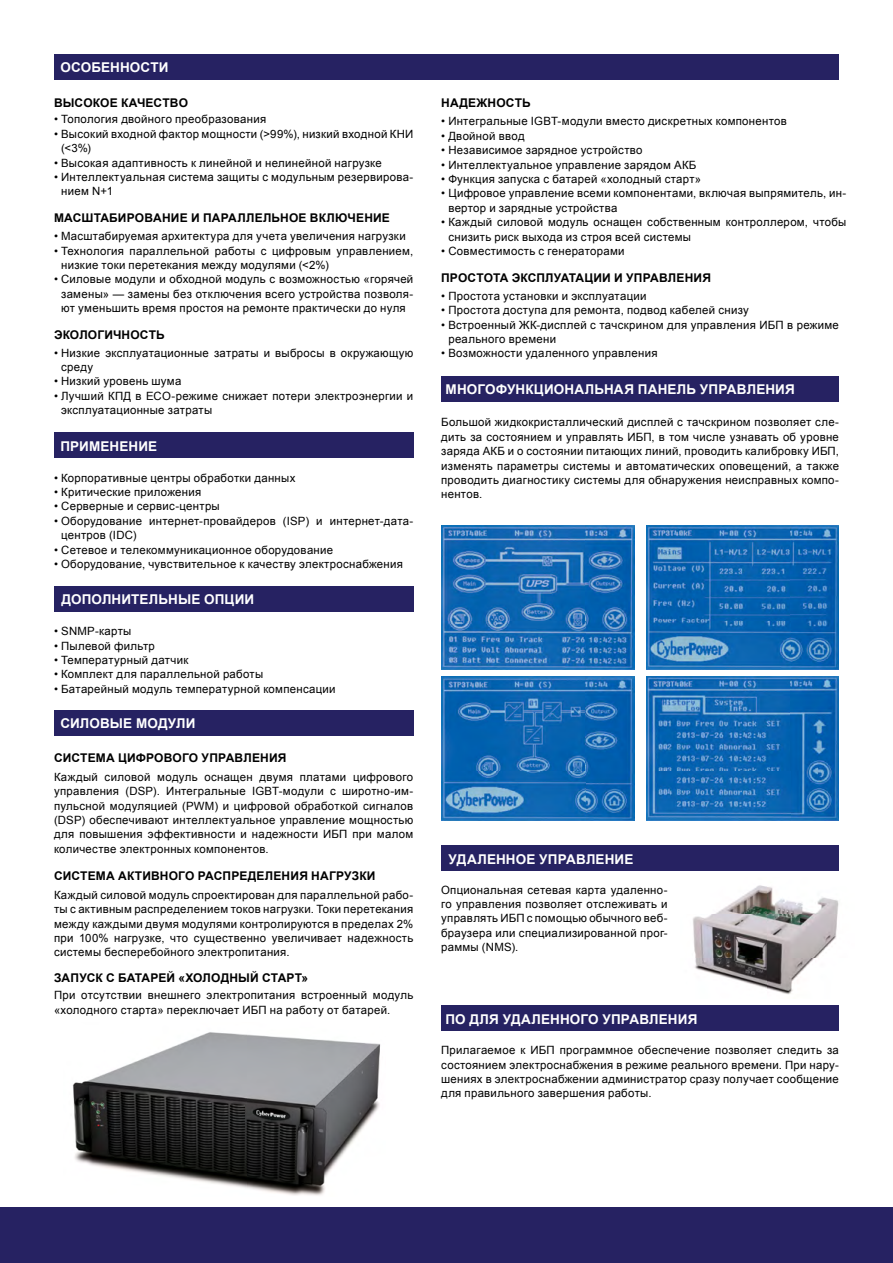
<style>
.page{position:relative;width:893px;height:1263px;background:#fff}
.page>*{position:absolute;margin:0;border:0;box-sizing:border-box;transform-origin:0 0}
.t1{font:700 13.5px "Arial";letter-spacing:.01em;color:#fff}
.t2{font:700 12px "Arial";letter-spacing:.015em;color:#000}
.t3{font:11.4px/14.4px "Arial";letter-spacing:.025em;color:#000}
</style>
<div class="page">
<div style="left:0;top:1208px;width:893px;height:55px;background:#262262"></div>
<div style="left:54px;top:710px;width:359px;height:26px;background:#262262"></div>
<div style="left:54px;top:54px;width:785px;height:26px;background:#262262"></div>
<div style="left:54px;top:586px;width:359px;height:26px;background:#262262"></div>
<div style="left:54px;top:433px;width:360px;height:25px;background:#262262"></div>
<div style="left:441px;top:376px;width:398px;height:26px;background:#262262"></div>
<div style="left:441px;top:845px;width:398px;height:26px;background:#262262"></div>
<div style="left:441px;top:1006px;width:398px;height:25px;background:#262262"></div>
<img style="left:693px;top:885px;width:146px;height:110px">
<img style="left:72px;top:1032px;width:308px;height:164px">
<img style="left:441px;top:525px;width:193px;height:144px">
<img style="left:646px;top:525px;width:193px;height:144px">
<img style="left:441px;top:676px;width:193px;height:144px">
<img style="left:646px;top:676px;width:193px;height:144px">
<p class="t1" style="left:60px;top:58px;width:110px">ОСОБЕННОСТИ</p>
<p class="t2" style="left:54px;top:94px;width:136px">ВЫСОКОЕ КАЧЕСТВО</p>
<p class="t3" style="left:54px;top:112px;width:214px">• Топология двойного преобразования</p>
<p class="t3" style="left:61px;top:127px;width:354px;text-indent:-7px">• Высокий входной фактор мощности (&gt;99%), низкий входной КНИ (&lt;3%)</p>
<p class="t3" style="left:54px;top:155px;width:329px">• Высокая адаптивность к линейной и нелинейной нагрузке</p>
<p class="t3" style="left:61px;top:170px;width:354px;text-indent:-7px">• Интеллектуальная система защиты с модульным резервирова&shy;нием N+1</p>
<p class="t2" style="left:54px;top:210px;width:337px">МАСШТАБИРОВАНИЕ И ПАРАЛЛЕЛЬНОЕ ВКЛЮЧЕНИЕ</p>
<p class="t3" style="left:54px;top:229px;width:353px">• Масштабируемая архитектура для учета увеличения нагрузки</p>
<p class="t3" style="left:61px;top:244px;width:354px;text-indent:-7px">• Технология параллельной работы с цифровым управлением, низкие токи перетекания между модулями (&lt;2%)</p>
<p class="t3" style="left:61px;top:272px;width:354px;text-align:justify;text-indent:-7px">• Силовые модули и обходной модуль с возможностью «горячей замены» — замены без отключения всего устройства позволя&shy;ют уменьшить время простоя на ремонте практически до нуля</p>
<p class="t2" style="left:54px;top:326px;width:112px">ЭКОЛОГИЧНОСТЬ</p>
<p class="t3" style="left:61px;top:345px;width:354px;text-indent:-7px">• Низкие эксплуатационные затраты и выбросы в окружающую среду</p>
<p class="t3" style="left:54px;top:374px;width:129px">• Низкий уровень шума</p>
<p class="t3" style="left:61px;top:389px;width:354px;text-indent:-7px">• Лучший КПД в ECO-режиме снижает потери электроэнергии и эксплуатационные затраты</p>
<p class="t1" style="left:60px;top:438px;width:98px">ПРИМЕНЕНИЕ</p>
<p class="t3" style="left:54px;top:470px;width:243px">• Корпоративные центры обработки данных</p>
<p class="t3" style="left:54px;top:485px;width:149px">• Критические приложения</p>
<p class="t3" style="left:54px;top:499px;width:167px">• Серверные и сервис-центры</p>
<p class="t3" style="left:61px;top:514px;width:354px;text-indent:-7px">• Оборудование интернет-провайдеров (ISP) и интернет-дата&shy;центров (IDC)</p>
<p class="t3" style="left:54px;top:542px;width:281px">• Сетевое и телекоммуникационное оборудование</p>
<p class="t3" style="left:54px;top:557px;width:350px">• Оборудование, чувствительное к качеству электроснабжения</p>
<p class="t1" style="left:61px;top:590px;width:194px">ДОПОЛНИТЕЛЬНЫЕ ОПЦИИ</p>
<p class="t3" style="left:54px;top:624px;width:79px">• SNMP-карты</p>
<p class="t3" style="left:54px;top:638px;width:102px">• Пылевой фильтр</p>
<p class="t3" style="left:54px;top:653px;width:136px">• Температурный датчик</p>
<p class="t3" style="left:54px;top:667px;width:211px">• Комплект для параллельной работы</p>
<p class="t3" style="left:54px;top:682px;width:283px">• Батарейный модуль температурной компенсации</p>
<p class="t1" style="left:60px;top:714px;width:137px">СИЛОВЫЕ МОДУЛИ</p>
<p class="t2" style="left:54px;top:750px;width:234px">СИСТЕМА ЦИФРОВОГО УПРАВЛЕНИЯ</p>
<p class="t3" style="left:54px;top:770px;width:361px;text-align:justify">Каждый силовой модуль оснащен двумя платами цифрового управления (DSP). Интегральные IGBT-модули с широтно-им&shy;пульсной модуляцией (PWM) и цифровой обработкой сигналов (DSP) обеспечивают интеллектуальное управление мощностью для повышения эффективности и надежности ИБП при малом количестве электронных компонентов.</p>
<p class="t2" style="left:54px;top:868px;width:323px">СИСТЕМА АКТИВНОГО РАСПРЕДЕЛЕНИЯ НАГРУЗКИ</p>
<p class="t3" style="left:54px;top:888px;width:361px;text-align:justify">Каждый силовой модуль спроектирован для параллельной рабо&shy;ты с активным распределением токов нагрузки. Токи перетекания между каждыми двумя модулями контролируются в пределах 2% при 100% нагрузке, что существенно увеличивает надежность системы бесперебойного электропитания.</p>
<p class="t2" style="left:54px;top:970px;width:256px">ЗАПУСК С БАТАРЕЙ «ХОЛОДНЫЙ СТАРТ»</p>
<p class="t3" style="left:54px;top:988px;width:361px">При отсутствии внешнего электропитания встроенный модуль «холодного старта» переключает ИБП на работу от батарей.</p>
<p class="t2" style="left:441px;top:94px;width:91px">НАДЕЖНОСТЬ</p>
<p class="t3" style="left:441px;top:114px;width:347px">• Интегральные IGBT-модули вместо дискретных компонентов</p>
<p class="t3" style="left:441px;top:129px;width:85px">• Двойной ввод</p>
<p class="t3" style="left:441px;top:143px;width:203px">• Независимое зарядное устройство</p>
<p class="t3" style="left:441px;top:158px;width:257px">• Интеллектуальное управление зарядом АКБ</p>
<p class="t3" style="left:441px;top:172px;width:262px">• Функция запуска с батарей «холодный старт»</p>
<p class="t3" style="left:448px;top:186px;width:400px;text-indent:-7px">• Цифровое управление всеми компонентами, включая выпрямитель, ин&shy;вертор и зарядные устройства</p>
<p class="t3" style="left:448px;top:215px;width:400px;text-indent:-7px">• Каждый силовой модуль оснащен собственным контроллером, чтобы снизить риск выхода из строя всей системы</p>
<p class="t3" style="left:441px;top:244px;width:185px">• Совместимость с генераторами</p>
<p class="t2" style="left:441px;top:270px;width:271px">ПРОСТОТА ЭКСПЛУАТАЦИИ И УПРАВЛЕНИЯ</p>
<p class="t3" style="left:441px;top:289px;width:207px">• Простота установки и эксплуатации</p>
<p class="t3" style="left:441px;top:303px;width:309px">• Простота доступа для ремонта, подвод кабелей снизу</p>
<p class="t3" style="left:448px;top:317px;width:392px;text-indent:-7px">• Встроенный ЖК-дисплей с тачскрином для управления ИБП в режиме реального времени</p>
<p class="t3" style="left:441px;top:346px;width:218px">• Возможности удаленного управления</p>
<p class="t1" style="left:446px;top:380px;width:351px">МНОГОФУНКЦИОНАЛЬНАЯ ПАНЕЛЬ УПРАВЛЕНИЯ</p>
<p class="t3" style="left:441px;top:415px;width:399px;text-align:justify">Большой жидкокристаллический дисплей с тачскрином позволяет сле&shy;дить за состоянием и управлять ИБП, в том числе узнавать об уровне заряда АКБ и о состоянии питающих линий, проводить калибровку ИБП, изменять параметры системы и автоматических оповещений, а также проводить диагностику системы для обнаружения неисправных компо&shy;нентов.</p>
<p class="t1" style="left:449px;top:850px;width:186px">УДАЛЕННОЕ УПРАВЛЕНИЕ</p>
<p class="t3" style="left:441px;top:882px;width:228px;text-align:justify">Опциональная сетевая карта удаленно&shy;го управления позволяет отслеживать и управлять ИБП с помощью обычного веб&shy;браузера или специализированной прог&shy;раммы (NMS).</p>
<p class="t1" style="left:445px;top:1010px;width:254px">ПО ДЛЯ УДАЛЕННОГО УПРАВЛЕНИЯ</p>
<p class="t3" style="left:441px;top:1043px;width:399px;text-align:justify">Прилагаемое к ИБП программное обеспечение позволяет следить за состоянием электроснабжения в режиме реального времени. При нару&shy;шениях в электроснабжении администратор сразу получает сообщение для правильного завершения работы.</p>
</div>
